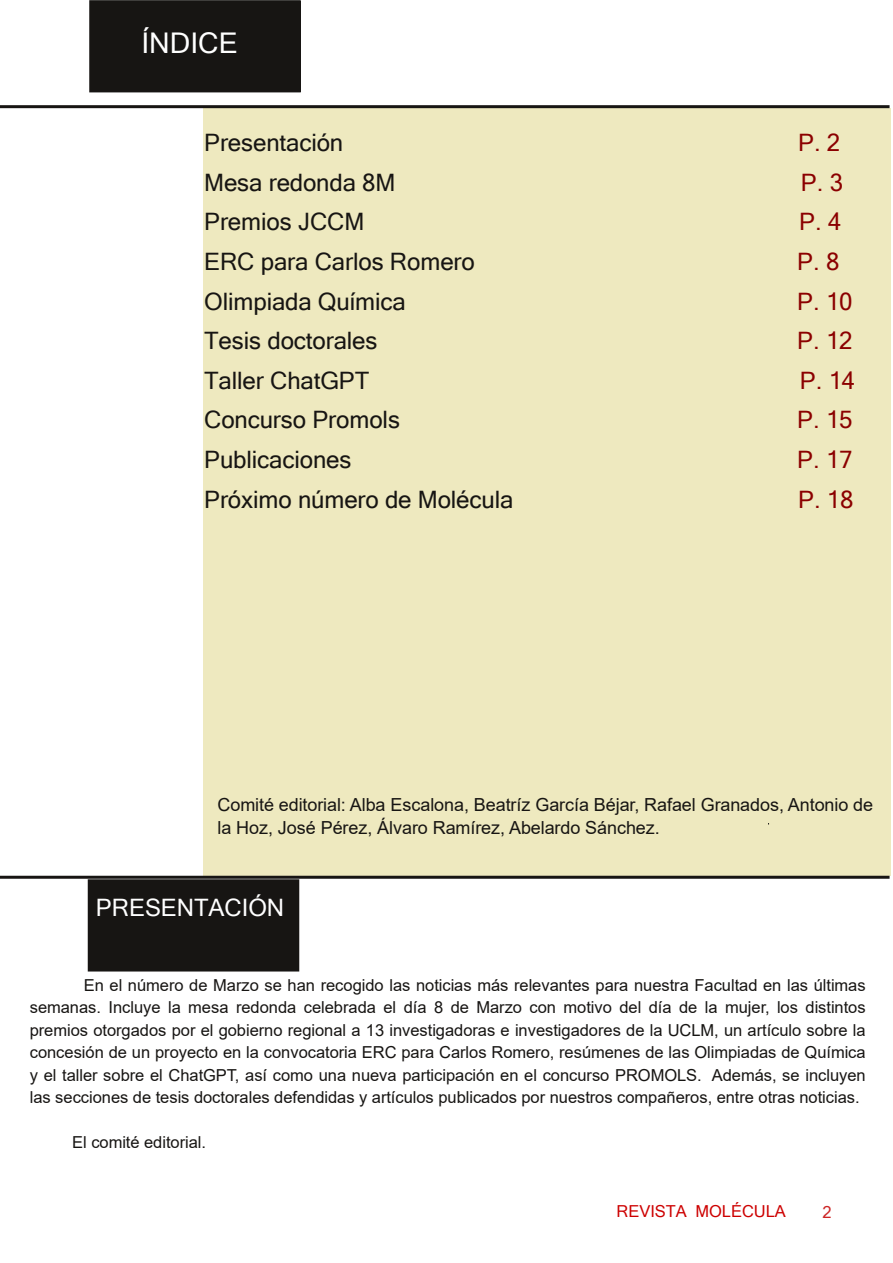
<style>
.page{position:relative;width:893px;height:1263px;background:#fff}
.page>*{position:absolute;margin:0;border:0;box-sizing:border-box;transform-origin:0 0}
.t1{font:28.5px "Microsoft Sans Serif";color:#fff}
.t2{font:24px "Microsoft Sans Serif";letter-spacing:-.005em;color:#171513}
.t3{font:24px "Microsoft Sans Serif";letter-spacing:-.005em;color:#8b0000}
.t4{font:24px "Microsoft Sans Serif";letter-spacing:-.005em;color:#fff}
.t5{font:18px/22.5px "Arial";letter-spacing:-.005em;color:#171513}
.t6{font:16.5px/22.5px "Arial";color:#171513;text-align:justify}
.t7{font:16.5px "Microsoft Sans Serif";color:#cd0000}
.t8{font:16.5px "Microsoft Sans Serif";color:#cd2626}
</style>
<div class="page">
<div style="left:202px;top:108px;width:688px;height:768px;background:#eee9bf"></div>
<hr style="left:0;top:105px;width:889px;height:3px;background:#171513">
<div style="left:90px;top:1px;width:210px;height:91px;background:#171513"></div>
<div style="left:89px;top:0;width:212px;height:92px;border:2px solid #171513"></div>
<hr style="left:0;top:876px;width:889px;height:3px;background:#171513">
<div style="left:88px;top:880px;width:210px;height:91px;background:#171513"></div>
<div style="left:88px;top:879px;width:211px;height:92px;border:2px solid #171513"></div>
<h1 class="t1" style="left:141px;top:27px;width:98px">ÍNDICE</h1>
<h2 class="t2" style="left:204px;top:129px;width:141px">Presentación</h2>
<h2 class="t3" style="left:798px;top:129px;width:44px">P. 2</h2>
<h2 class="t2" style="left:204px;top:168px;width:193px">Mesa redonda 8M</h2>
<h2 class="t3" style="left:801px;top:168px;width:44px">P. 3</h2>
<h2 class="t2" style="left:204px;top:208px;width:162px">Premios JCCM</h2>
<h2 class="t3" style="left:799px;top:208px;width:44px">P. 4</h2>
<h2 class="t2" style="left:204px;top:248px;width:272px">ERC para Carlos Romero</h2>
<h2 class="t3" style="left:797px;top:248px;width:44px">P. 8</h2>
<h2 class="t2" style="left:204px;top:287px;width:203px">Olimpiada Química</h2>
<h2 class="t3" style="left:797px;top:287px;width:57px">P. 10</h2>
<h2 class="t2" style="left:204px;top:327px;width:175px">Tesis doctorales</h2>
<h2 class="t3" style="left:797px;top:327px;width:57px">P. 12</h2>
<h2 class="t2" style="left:204px;top:367px;width:167px">Taller ChatGPT</h2>
<h2 class="t3" style="left:800px;top:367px;width:57px">P. 14</h2>
<h2 class="t2" style="left:204px;top:406px;width:197px">Concurso Promols</h2>
<h2 class="t3" style="left:797px;top:406px;width:57px">P. 15</h2>
<h2 class="t2" style="left:204px;top:446px;width:149px">Publicaciones</h2>
<h2 class="t3" style="left:797px;top:446px;width:57px">P. 17</h2>
<h2 class="t2" style="left:204px;top:486px;width:311px">Próximo número de Molécula</h2>
<h2 class="t3" style="left:798px;top:486px;width:57px">P. 18</h2>
<p class="t5" style="left:218px;top:793px;width:657px">Comité editorial: Alba Escalona, Beatríz García Béjar, Rafael Granados, Antonio de la Hoz, José Pérez, Álvaro Ramírez, Abelardo Sánchez.</p>
<h2 class="t4" style="left:96px;top:894px;width:190px">PRESENTACIÓN</h2>
<p class="t6" style="left:30px;top:974px;width:837px;text-indent:54px">En el número de Marzo se han recogido las noticias más relevantes para nuestra Facultad en las últimas semanas. Incluye la mesa redonda celebrada el día 8 de Marzo con motivo del día de la mujer, los distintos premios otorgados por el gobierno regional a 13 investigadoras e investigadores de la UCLM, un artículo sobre la concesión de un proyecto en la convocatoria ERC para Carlos Romero, resúmenes de las Olimpiadas de Química y el taller sobre el ChatGPT, así como una nueva participación en el concurso PROMOLS. Además, se incluyen las secciones de tesis doctorales defendidas y artículos publicados por nuestros compañeros, entre otras noticias.</p>
<p class="t6" style="left:72px;top:1131px;width:135px">El comité editorial.</p>
<p class="t7" style="left:617px;top:1202px;width:171px">REVISTA MOLÉCULA</p>
<p class="t8" style="left:822px;top:1203px;width:11px">2</p>
</div>
